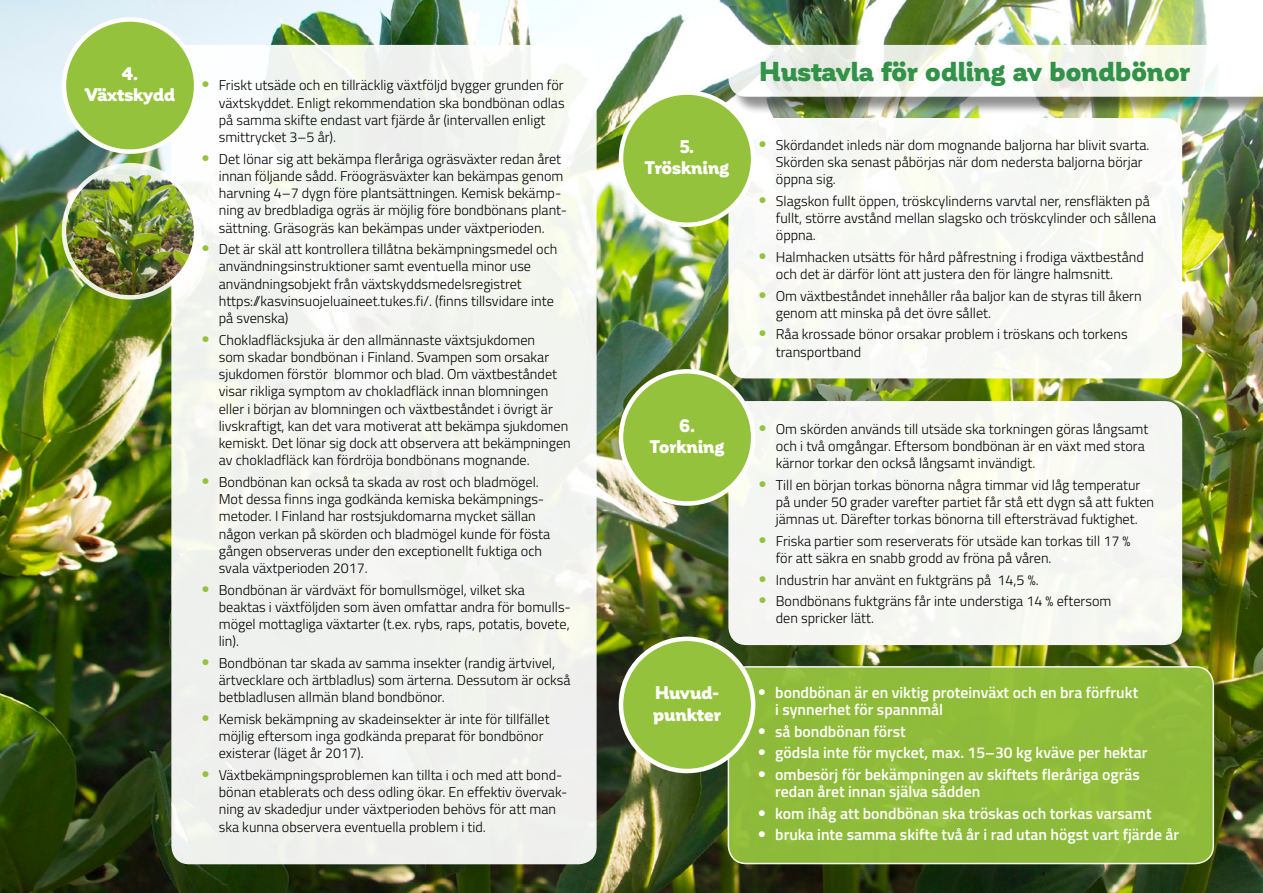
<style>
.page{position:relative;width:1263px;height:893px;background:#fff}
.page>*{position:absolute;margin:0;border:0;box-sizing:border-box;transform-origin:0 0}
.t1{font:900 27px "Corporative";letter-spacing:-.02em;color:#319248}
.t2{font:900 18px/21.6px "Corporative";letter-spacing:-.015em;color:#fff;text-align:center}
.t3{font:600 15.75px/17.2px "Titillium";color:#fff}
.t4{font:300 14.25px/17.2px "Titillium";color:#000}
.s1{font-family:"Myriad Pro";font-weight:700;font-size:22.5px;color:#94c23d}
.s2{font-family:"Myriad Pro";font-weight:700;font-size:22.5px}
</style>
<div class="page">
<img style="left:0;top:0;width:1263px;height:893px">
<div style="left:731px;top:47px;width:532px;height:69px;background:#000;opacity:.5"></div>
<svg style="left:728px;top:45px;width:535px;height:52px"></svg>
<div style="left:171px;top:45px;width:426px;height:819px;background:linear-gradient(to right,#f2f4f1,#f2f4f0);border-radius:18px"></div>
<div style="left:64px;top:19px;width:132px;height:133px;background:#94c23d;border-radius:50%"></div>
<div style="left:62px;top:17px;width:136px;height:137px;border:4px solid #fff;border-radius:50%"></div>
<img style="left:64px;top:165px;width:132px;height:132px;border-radius:66px">
<div style="left:62px;top:163px;width:136px;height:137px;border:4px solid #fff;border-radius:50%"></div>
<div style="left:728px;top:118px;width:454px;height:260px;background:#f7f9f4;border-radius:18px"></div>
<div style="left:728px;top:667px;width:485px;height:196px;background:#8ebb3a;border-radius:18px"></div>
<div style="left:728px;top:666px;width:486px;height:198px;border:2px solid #fff;border-radius:18px"></div>
<div style="left:621px;top:93px;width:132px;height:132px;background:#94c23d;border-radius:50%"></div>
<div style="left:619px;top:90px;width:136px;height:137px;border:4px solid #fff;border-radius:50%"></div>
<div style="left:728px;top:401px;width:454px;height:244px;background:#f5f7f3;border-radius:18px"></div>
<div style="left:621px;top:371px;width:132px;height:132px;background:#94c23d;border-radius:50%"></div>
<div style="left:619px;top:369px;width:136px;height:137px;border:4px solid #fff;border-radius:50%"></div>
<div style="left:621px;top:639px;width:132px;height:132px;background:#94c23d;border-radius:50%"></div>
<div style="left:619px;top:637px;width:136px;height:136px;border:4px solid #fff;border-radius:50%"></div>
<p class="t2" style="left:122px;top:63px;width:18px">4.</p>
<h1 class="t1" style="left:759px;top:56px;width:433px">Hustavla för odling av bondbönor</h1>
<p class="t2" style="left:85px;top:84px;width:91px">Växtskydd</p>
<p class="t4" style="left:219px;top:76px;width:347px;text-indent:-17px"><span class="s1">•</span> Friskt utsäde och en tillräcklig växtföljd bygger grunden för växtskyddet. Enligt rekommendation ska bondbönan odlas på samma skifte endast vart fjärde år (intervallen enligt smittrycket 3–5 år).</p>
<p class="t4" style="left:219px;top:149px;width:350px;text-indent:-17px"><span class="s1">•</span> Det lönar sig att bekämpa fleråriga ogräsväxter redan året innan följande sådd. Fröogräsväxter kan bekämpas genom harvning 4–7 dygn före plantsättningen. Kemisk bekämp&shy;ning av bredbladiga ogräs är möjlig före bondbönans plant&shy;sättning. Gräsogräs kan bekämpas under växtperioden.</p>
<p class="t4" style="left:219px;top:240px;width:340px;text-indent:-17px"><span class="s1">•</span> Det är skäl att kontrollera tillåtna bekämpningsmedel och användningsinstruktioner samt eventuella minor use användningsobjekt från växtskyddsmedelsregistret https://kasvinsuojeluaineet.tukes.fi/. (finns tillsvidare inte på svenska)</p>
<p class="t4" style="left:219px;top:330px;width:354px;text-indent:-17px"><span class="s1">•</span> Chokladfläcksjuka är den allmännaste växtsjukdomen<br>som skadar bondbönan i Finland. Svampen som orsakar sjukdomen förstör blommor och blad. Om växtbeståndet visar rikliga symptom av chokladfläck innan blomningen eller i början av blomningen och växtbeståndet i övrigt är livskraftigt, kan det vara motiverat att bekämpa sjukdomen kemiskt. Det lönar sig dock att observera att bekämpningen av chokladfläck kan fördröja bondbönans mognande.</p>
<p class="t4" style="left:219px;top:472px;width:333px;text-indent:-17px"><span class="s1">•</span> Bondbönan kan också ta skada av rost och bladmögel.<br>Mot dessa finns inga godkända kemiska bekämpnings&shy;metoder. I Finland har rostsjukdomarna mycket sällan någon verkan på skörden och bladmögel kunde för fösta gången observeras under den exceptionellt fuktiga och svala växtperioden 2017.</p>
<p class="t4" style="left:219px;top:580px;width:354px;text-indent:-17px"><span class="s1">•</span> Bondbönan är värdväxt för bomullsmögel, vilket ska beaktas i växtföljden som även omfattar andra för bomulls&shy;mögel mottagliga växtarter (t.ex. rybs, raps, potatis, bovete, lin).</p>
<p class="t4" style="left:219px;top:653px;width:353px;text-indent:-17px"><span class="s1">•</span> Bondbönan tar skada av samma insekter (randig ärtvivel, ärtvecklare och ärtbladlus) som ärterna. Dessutom är också betbladlusen allmän bland bondbönor.</p>
<p class="t4" style="left:219px;top:709px;width:332px;text-indent:-17px"><span class="s1">•</span> Kemisk bekämpning av skadeinsekter är inte för tillfället möjlig eftersom inga godkända preparat för bondbönor existerar (läget år 2017).</p>
<p class="t4" style="left:219px;top:765px;width:350px;text-indent:-17px"><span class="s1">•</span> Växtbekämpningsproblemen kan tillta i och med att bond&shy;bönan etablerats och dess odling ökar. En effektiv övervak&shy;ning av skadedjur under växtperioden behövs för att man ska kunna observera eventuella problem i tid.</p>
<p class="t2" style="left:645px;top:136px;width:86px">5.<br>Tröskning</p>
<p class="t4" style="left:776px;top:135px;width:375px;text-indent:-17px"><span class="s1">•</span> Skördandet inleds när dom mognande baljorna har blivit svarta.<br>Skörden ska senast påbörjas när dom nedersta baljorna börjar öppna sig.</p>
<p class="t4" style="left:776px;top:191px;width:382px;text-indent:-17px"><span class="s1">•</span> Slagskon fullt öppen, tröskcylinderns varvtal ner, rensfläkten på fullt, större avstånd mellan slagsko och tröskcylinder och sållena öppna.</p>
<p class="t4" style="left:776px;top:247px;width:370px;text-indent:-17px"><span class="s1">•</span> Halmhacken utsätts för hård påfrestning i frodiga växtbestånd och det är därför lönt att justera den för längre halmsnitt.</p>
<p class="t4" style="left:776px;top:286px;width:367px;text-indent:-17px"><span class="s1">•</span> Om växtbeståndet innehåller råa baljor kan de styras till åkern genom att minska på det övre sållet.</p>
<p class="t4" style="left:776px;top:325px;width:353px;text-indent:-17px"><span class="s1">•</span> Råa krossade bönor orsakar problem i tröskans och torkens transportband</p>
<p class="t2" style="left:650px;top:415px;width:76px">6.<br>Torkning</p>
<p class="t4" style="left:776px;top:420px;width:374px;text-indent:-17px"><span class="s1">•</span> Om skörden används till utsäde ska torkningen göras långsamt och i två omgångar. Eftersom bondbönan är en växt med stora kärnor torkar den också långsamt invändigt.</p>
<p class="t4" style="left:776px;top:476px;width:380px;text-indent:-17px"><span class="s1">•</span> Till en början torkas bönorna några timmar vid låg temperatur på under 50 grader varefter partiet får stå ett dygn så att fukten jämnas ut. Därefter torkas bönorna till eftersträvad fuktighet.</p>
<p class="t4" style="left:776px;top:532px;width:356px;text-indent:-17px"><span class="s1">•</span> Friska partier som reserverats för utsäde kan torkas till 17 % för att säkra en snabb grodd av fröna på våren.</p>
<p class="t4" style="left:759px;top:570px;width:281px"><span class="s1">•</span> Industrin har använt en fuktgräns på 14,5 %.</p>
<p class="t4" style="left:776px;top:592px;width:337px;text-indent:-17px"><span class="s1">•</span> Bondbönans fuktgräns får inte understiga 14 % eftersom den spricker lätt.</p>
<p class="t2" style="left:653px;top:682px;width:69px;text-align:left">Huvud&shy;punkter</p>
<p class="t3" style="left:775px;top:683px;width:365px;text-indent:-17px"><span class="s2">•</span> bondbönan är en viktig proteinväxt och en bra förfrukt i synnerhet för spannmål</p>
<p class="t3" style="left:758px;top:722px;width:149px"><span class="s2">•</span> så bondbönan först</p>
<p class="t3" style="left:758px;top:743px;width:391px"><span class="s2">•</span> gödsla inte för mycket, max. 15–30 kg kväve per hektar</p>
<p class="t3" style="left:775px;top:765px;width:366px;text-indent:-17px"><span class="s2">•</span> ombesörj för bekämpningen av skiftets fleråriga ogräs redan året innan själva sådden</p>
<p class="t3" style="left:758px;top:804px;width:395px"><span class="s2">•</span> kom ihåg att bondbönan ska tröskas och torkas varsamt</p>
<p class="t3" style="left:758px;top:825px;width:422px"><span class="s2">•</span> bruka inte samma skifte två år i rad utan högst vart fjärde år</p>
</div>
